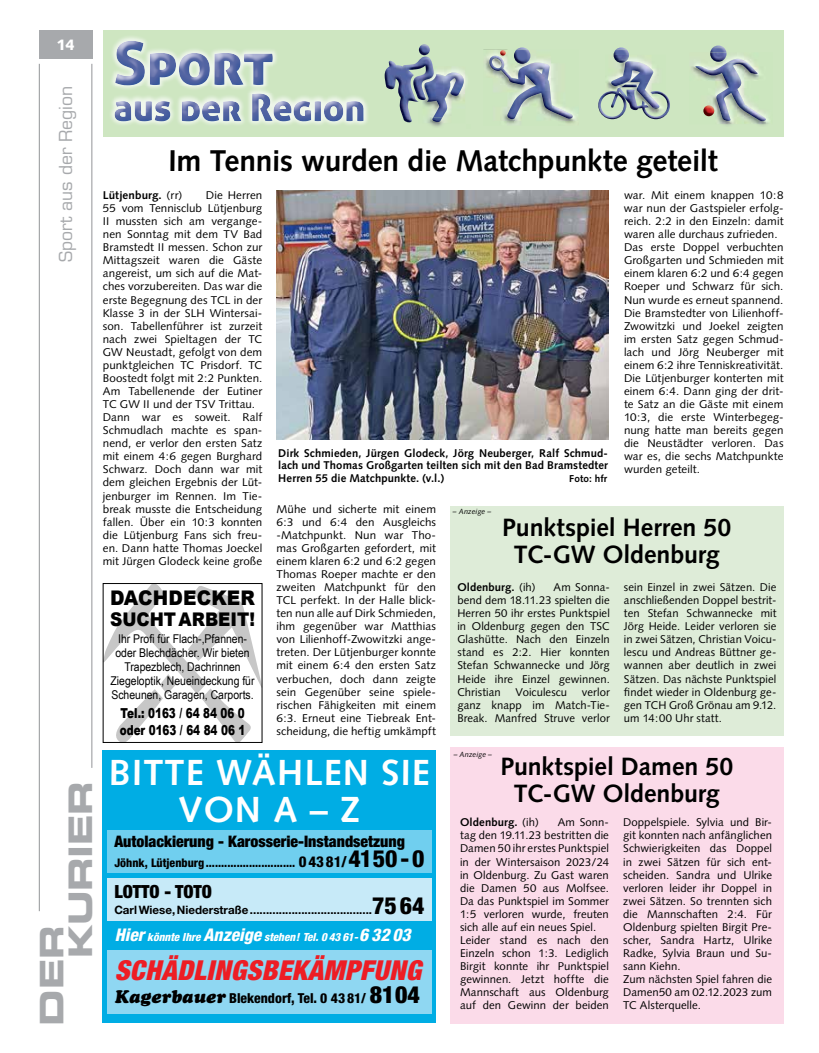
<style>
.page{position:relative;width:819px;height:1053px;background:#fff}
.page>*{position:absolute;margin:0;border:0;box-sizing:border-box;transform-origin:0 0}
.t1{font:700 36.25px/36.2px "Syntax LT Std";letter-spacing:.03em;color:#fff;text-align:center}
.t2{font:32.5px/28.9px "Eurostile LT Std Bold Ex 2";letter-spacing:-.01em;color:#a7a9ac}
.t3{font:700 30px "Syntax LT Std";letter-spacing:-.005em;color:#000}
.t4{font:italic 900 condensed 27.5px "Helvetica Neue";letter-spacing:.015em;color:#ed1d24}
.t5{font:700 25px/27.5px "Syntax LT Std";letter-spacing:-.005em;color:#000;text-align:center}
.t6{font:900 20.12px "Arial";letter-spacing:.01em;color:#000;scale:.92 1}
.t7{font:900 18.88px "Arial";color:#000;scale:.9 1}
.t8{font:900 condensed 18.12px "Helvetica Neue";color:#000}
.t9{font:17.5px "Eurostile LT Std";letter-spacing:-.005em;color:#a7a9ac}
.t10{font:900 condensed 15.88px "Helvetica Neue";color:#000}
.t11{font:900 15px "Syntax LT Std";color:#fff}
.t12{font:800 condensed 13.75px "Helvetica Neue";color:#000}
.t13{font:900 13.75px/16.5px "Arial";color:#000;scale:.76 1}
.t14{font:12.12px/14.1px "Arial Narrow";color:#000;text-align:center;scale:1.05 1}
.t15{font:800 condensed 11.88px "Helvetica Neue";color:#000}
.t16{font:700 11.5px "Helvetica Neue";color:#000}
.t17{font:11.25px/13px "Syntax";letter-spacing:.005em;color:#000}
.t18{font:700 11.25px/12.5px "Syntax LT Std";letter-spacing:.01em;color:#000;text-align:justify}
.t19{font:italic 800 condensed 11.25px "Helvetica Neue";color:#fff}
.t20{font:700 11.25px "Syntax";letter-spacing:.01em;color:#000}
.t21{font:700 10px "Syntax LT Std";letter-spacing:.015em;color:#000}
.t22{font:italic 7.5px "Syntax LT Std";letter-spacing:.015em;color:#000}
.s1{font-weight:400}
.s2{font-size:15px}
.s3{font-size:23.75px}
.s4{font-weight:800;font-stretch:condensed;font-size:23.75px}
.s5{font-size:17.5px}
.s6{font-family:"Cooper Black Std";font-weight:400;font-style:italic;font-stretch:normal;font-size:18.12px}
.s7{font-weight:900;font-size:23.75px}
</style>
<div class="page">
<div style="left:450px;top:747px;width:333px;height:276px;background:#fbdbe9"></div>
<hr style="left:39px;top:64px;width:1px;height:847px;background:#939598">
<hr style="left:92px;top:64px;width:1px;height:703px;background:#939598">
<div style="left:39px;top:30px;width:53px;height:29px;background:#a7a9ac"></div>
<div style="left:103px;top:749px;width:333px;height:273px;background:#00ade4"></div>
<div style="left:107px;top:878px;width:324px;height:42px;background:#c7eaf8"></div>
<div style="left:107px;top:830px;width:324px;height:42px;background:#70cfef"></div>
<div style="left:107px;top:950px;width:324px;height:64px;background:#8fd7f2"></div>
<svg style="left:105px;top:585px;width:155px;height:155px"></svg>
<div style="left:103px;top:30px;width:680px;height:106px;background:#cee6c1"></div>
<img style="left:111px;top:37px;width:257px;height:88px">
<img style="left:115px;top:41px;width:158px;height:44px">
<img style="left:115px;top:93px;width:248px;height:28px">
<svg style="left:712px;top:45px;width:12px;height:3px"></svg>
<img style="left:710px;top:48px;width:16px;height:4px">
<img style="left:691px;top:52px;width:78px;height:74px">
<img style="left:695px;top:63px;width:70px;height:58px">
<svg style="left:727px;top:59px;width:31px;height:15px"></svg>
<svg style="left:713px;top:70px;width:3px;height:6px"></svg>
<svg style="left:703px;top:105px;width:11px;height:11px"></svg>
<svg style="left:616px;top:47px;width:10px;height:3px"></svg>
<img style="left:613px;top:50px;width:16px;height:5px">
<img style="left:606px;top:55px;width:38px;height:32px">
<img style="left:611px;top:61px;width:46px;height:26px">
<img style="left:598px;top:87px;width:72px;height:31px">
<svg style="left:621px;top:85px;width:15px;height:2px"></svg>
<img style="left:505px;top:121px;width:70px;height:3px">
<img style="left:485px;top:51px;width:91px;height:70px">
<img style="left:489px;top:56px;width:83px;height:63px">
<svg style="left:516px;top:47px;width:11px;height:3px"></svg>
<img style="left:514px;top:50px;width:16px;height:14px">
<svg style="left:491px;top:50px;width:14px;height:22px"></svg>
<svg style="left:419px;top:44px;width:11px;height:11px"></svg>
<img style="left:465px;top:75px;width:2px;height:12px">
<img style="left:428px;top:68px;width:37px;height:59px">
<img style="left:446px;top:72px;width:15px;height:3px">
<img style="left:433px;top:75px;width:13px;height:32px">
<svg style="left:434px;top:74px;width:13px;height:5px"></svg>
<svg style="left:433px;top:107px;width:9px;height:15px"></svg>
<img style="left:384px;top:57px;width:49px;height:65px">
<img style="left:276px;top:191px;width:333px;height:248px">
<div style="left:450px;top:505px;width:333px;height:230px;background:#deecd8"></div>
<p class="t11" style="left:56px;top:36px;width:20px">14</p>
<p class="t9" style="left:55px;top:262px;width:178px;rotate:-90deg">Sport aus der Region</p>
<p class="t2" style="left:37px;top:958px;width:179px;text-indent:-67px;rotate:-90deg">DER<br>KURIER</p>
<p class="t3" style="left:168px;top:144px;width:551px">Im Tennis wurden die Matchpunkte geteilt</p>
<p class="t20" style="left:103px;top:189px;width:81px">Lütjenburg. <span class="s1">(rr)</span></p>
<p class="t17" style="left:624px;top:188px;width:161px">war. Mit einem knappen 10:8 war nun der Gastspieler erfolg&shy;reich. 2:2 in den Einzeln: damit waren alle durchaus zufrieden.<br>Das erste Doppel verbuchten<br>Großgarten und Schmieden mit einem klaren 6:2 und 6:4 gegen<br>Roeper und Schwarz für sich.<br>Nun wurde es erneut spannend.<br>Die Bramstedter von Lilienhoff-<br>Zwowitzki und Joekel zeigten im ersten Satz gegen Schmud&shy;lach und Jörg Neuberger mit einem 6:2 ihre Tenniskreativität.<br>Die Lütjenburger konterten mit einem 6:4. Dann ging der drit&shy;te Satz an die Gäste mit einem<br>10:3, die erste Winterbegeg&shy;nung hatte man bereits gegen die Neustädter verloren. Das war es, die sechs Matchpunkte wurden geteilt.</p>
<p class="t17" style="left:103px;top:188px;width:161px;text-indent:103px">Die Herren<br>55 vom Tennisclub Lütjenburg<br>II mussten sich am vergange&shy;nen Sonntag mit dem TV Bad<br>Bramstedt II messen. Schon zur<br>Mittagszeit waren die Gäste angereist, um sich auf die Mat&shy;ches vorzubereiten. Das war die erste Begegnung des TCL in der<br>Klasse 3 in der SLH Wintersai&shy;son. Tabellenführer ist zurzeit nach zwei Spieltagen der TC<br>GW Neustadt, gefolgt von dem punktgleichen TC Prisdorf. TC<br>Boostedt folgt mit 2:2 Punkten.<br>Am Tabellenende der Eutiner<br>TC GW II und der TSV Trittau.<br>Dann war es soweit. Ralf<br>Schmudlach machte es span&shy;nend, er verlor den ersten Satz mit einem 4:6 gegen Burghard<br>Schwarz. Doch dann war mit dem gleichen Ergebnis der Lüt&shy;jenburger im Rennen. Im Tie&shy;break musste die Entscheidung fallen. Über ein 10:3 konnten die Lütjenburg Fans sich freu&shy;en. Dann hatte Thomas Joeckel mit Jürgen Glodeck keine große</p>
<p class="t18" style="left:278px;top:447px;width:331px">Dirk Schmieden, Jürgen Glodeck, Jörg Neuberger, Ralf Schmud&shy;lach und Thomas Großgarten teilten sich mit den Bad Bramstedter Herren 55 die Matchpunkte. (v.l.)</p>
<p class="t21" style="left:569px;top:472px;width:39px">Foto: hfr</p>
<p class="t5" style="left:502px;top:513px;width:231px">Punktspiel Herren 50<br>TC-GW Oldenburg</p>
<p class="t20" style="left:457px;top:580px;width:80px">Oldenburg. <span class="s1">(ih)</span></p>
<p class="t17" style="left:276px;top:502px;width:161px;text-align:justify">Mühe und sicherte mit einem 6:3 und 6:4 den Ausgleichs -Matchpunkt. Nun war Tho&shy;mas Großgarten gefordert, mit einem klaren 6:2 und 6:2 gegen Thomas Roeper machte er den zweiten Matchpunkt für den TCL perfekt. In der Halle blick&shy;ten nun alle auf Dirk Schmieden, ihm gegenüber war Matthias von Lilienhoff-Zwowitzki ange&shy;treten. Der Lütjenburger konnte mit einem 6:4 den ersten Satz verbuchen, doch dann zeigte sein Gegenüber seine spiele&shy;rischen Fähigkeiten mit einem 6:3. Erneut eine Tiebreak Ent&shy;scheidung, die heftig umkämpft</p>
<p class="t22" style="left:453px;top:507px;width:40px">– Anzeige –</p>
<p class="t17" style="left:624px;top:580px;width:154px;text-align:justify">sein Einzel in zwei Sätzen. Die anschließenden Doppel bestrit&shy;ten Stefan Schwannecke mit Jörg Heide. Leider verloren sie in zwei Sätzen, Christian Voicu&shy;lescu und Andreas Büttner ge&shy;wannen aber deutlich in zwei Sätzen. Das nächste Punktspiel findet wieder in Oldenburg ge&shy;gen TCH Groß Grönau am 9.12. um 14:00 Uhr statt.</p>
<p class="t17" style="left:457px;top:580px;width:154px;text-align:justify;text-indent:96px">Am Sonna&shy;bend dem 18.11.23 spielten die Herren 50 ihr erstes Punktspiel in Oldenburg gegen den TSC Glashütte. Nach den Einzeln stand es 2:2. Hier konnten Stefan Schwannecke und Jörg Heide ihre Einzel gewinnen.<br>Christian</p>
<p class="t6" style="left:110px;top:583px;width:159px">DACHDECKER</p>
<p class="t7" style="left:110px;top:605px;width:163px">SUCHT ARBEIT!</p>
<p class="t14" style="left:110px;top:630px;width:139px">Ihr Profi für Flach-,Pfannen&shy;oder Blechdächer. Wir bieten<br>Trapezblech, Dachrinnen<br>Ziegeloptik, Neueindeckung für<br>Scheunen, Garagen, Carports.</p>
<p class="t13" style="left:120px;top:704px;width:167px">Tel.: 0163 / 64 84 06 0 oder 0163 / 64 84 06 1</p>
<p class="t17" style="left:457px;top:685px;width:154px;text-align:justify;text-indent:125px">verlor ganz knapp im Match-Tie-Break. Manfred Struve verlor</p>
<p class="t17" style="left:515px;top:685px;width:53px">Voiculescu</p>
<p class="t1" style="left:109px;top:754px;width:322px">BITTE WÄHLEN SIE<br>VON A – Z</p>
<p class="t10" style="left:114px;top:831px;width:292px">Autolackierung - Karosserie-Instandsetzung</p>
<p class="t15" style="left:114px;top:855px;width:312px">Jöhnk, Lütjenburg ............................. <span class="s2">0 43 81/</span> <span class="s3">41 50 - 0</span></p>
<p class="t8" style="left:114px;top:880px;width:99px">LOTTO - TOTO</p>
<p class="t16" style="left:114px;top:902px;width:312px">Carl Wiese, Niederstraße ......................................<span class="s4">75 64</span></p>
<p class="t19" style="left:115px;top:929px;width:297px"><span class="s5">Hier</span> könnte Ihre <span class="s5">Anzeige</span> stehen! Tel. 0 43 61-<span class="s5">6 32 03</span></p>
<p class="t4" style="left:115px;top:953px;width:308px">SCHÄDLINGSBEKÄMPFUNG</p>
<p class="t12" style="left:115px;top:989px;width:306px"><span class="s6">Kagerbauer</span> Blekendorf, Tel. 0 43 81/ <span class="s7">81 04</span></p>
<p class="t22" style="left:454px;top:750px;width:40px">– Anzeige –</p>
<p class="t5" style="left:500px;top:752px;width:234px">Punktspiel Damen 50<br>TC-GW Oldenburg</p>
<p class="t20" style="left:460px;top:816px;width:80px">Oldenburg. <span class="s1">(ih)</span></p>
<p class="t17" style="left:460px;top:815px;width:150px;text-indent:98px">Am Sonn&shy;tag den 19.11.23 bestritten die<br>Damen 50 ihr erstes Punktspiel in der Wintersaison 2023/24 in Oldenburg. Zu Gast waren die Damen 50 aus Molfsee.<br>Da das Punktspiel im Sommer<br>1:5 verloren wurde, freuten sich alle auf ein neues Spiel.<br>Leider stand es nach den<br>Einzeln schon 1:3. Lediglich<br>Birgit konnte ihr Punktspiel gewinnen. Jetzt hoffte die<br>Mannschaft aus Oldenburg auf den Gewinn der beiden</p>
<p class="t17" style="left:623px;top:815px;width:150px">Doppelspiele. Sylvia und Bir&shy;git konnten nach anfänglichen<br>Schwierigkeiten das Doppel in zwei Sätzen für sich ent&shy;scheiden. Sandra und Ulrike verloren leider ihr Doppel in zwei Sätzen. So trennten sich die Mannschaften 2:4. Für<br>Oldenburg spielten Birgit Pre&shy;scher, Sandra Hartz, Ulrike<br>Radke, Sylvia Braun und Su&shy;sann Kiehn.<br>Zum nächsten Spiel fahren die<br>Damen50 am 02.12.2023 zum<br>TC Alsterquelle.</p>
</div>
